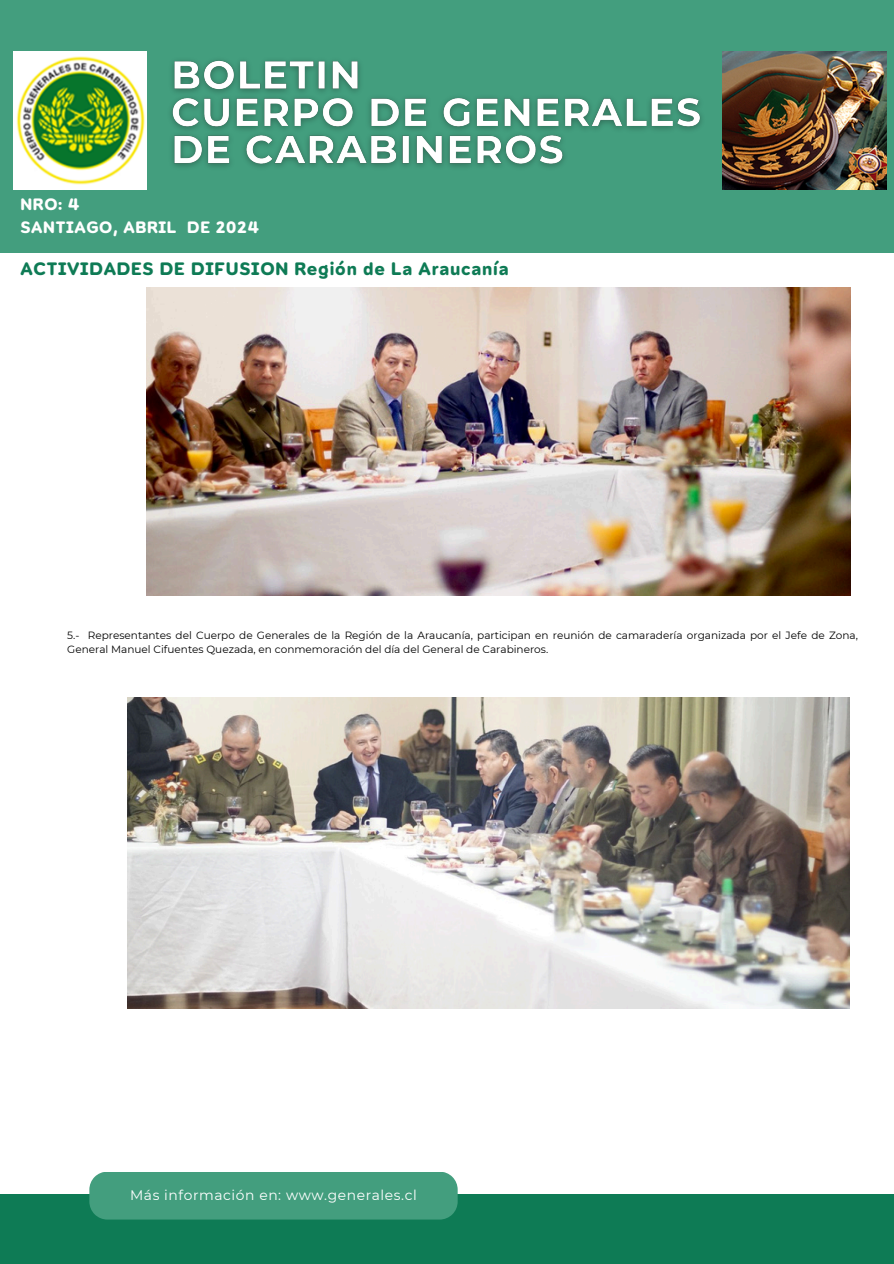
<style>
.page{position:relative;width:894px;height:1264px;background:#fff}
.page>*{position:absolute;margin:0;border:0;box-sizing:border-box;transform-origin:0 0}
.t1{font:18px "Opun Mai 700";letter-spacing:.04em;color:#0e7b55}
.t2{font:16.5px/22.5px "Opun Mai 700";letter-spacing:.04em;color:#fff}
.t3{font:13.8px "Montserrat";letter-spacing:.04em;color:#fff}
.t4{font:10.5px/14px "Montserrat";color:#000}
</style>
<div class="page">
<div style="left:0;top:0;width:893px;height:253px;background:#439e7e"></div>
<div style="left:0;top:1193px;width:893px;height:70px;background:#0e7b55"></div>
<div style="left:89px;top:1172px;width:368px;height:47px;background:#439e7e"></div>
<img style="left:14px;top:51px;width:132px;height:139px">
<img style="left:722px;top:51px;width:163px;height:139px">
<img style="left:146px;top:288px;width:704px;height:307px">
<img style="left:128px;top:697px;width:721px;height:311px">
<img style="left:170px;top:60px;width:532px;height:107px">
<p class="t2" style="left:20px;top:193px;width:240px">NRO: 4<br>SANTIAGO, ABRIL DE 2024</p>
<h4 class="t1" style="left:20px;top:259px;width:489px">ACTIVIDADES DE DIFUSION Región de La Araucanía</h4>
<p class="t4" style="left:67px;top:628px;width:792px">5.- Representantes del Cuerpo de Generales de la Región de la Araucanía, participan en reunión de camaradería organizada por el Jefe de Zona,<br>General Manuel Cifuentes Quezada, en conmemoración del día del General de Carabineros.</p>
<p class="t3" style="left:130px;top:1186px;width:288px">Más información en: www.generales.cl</p>
</div>
